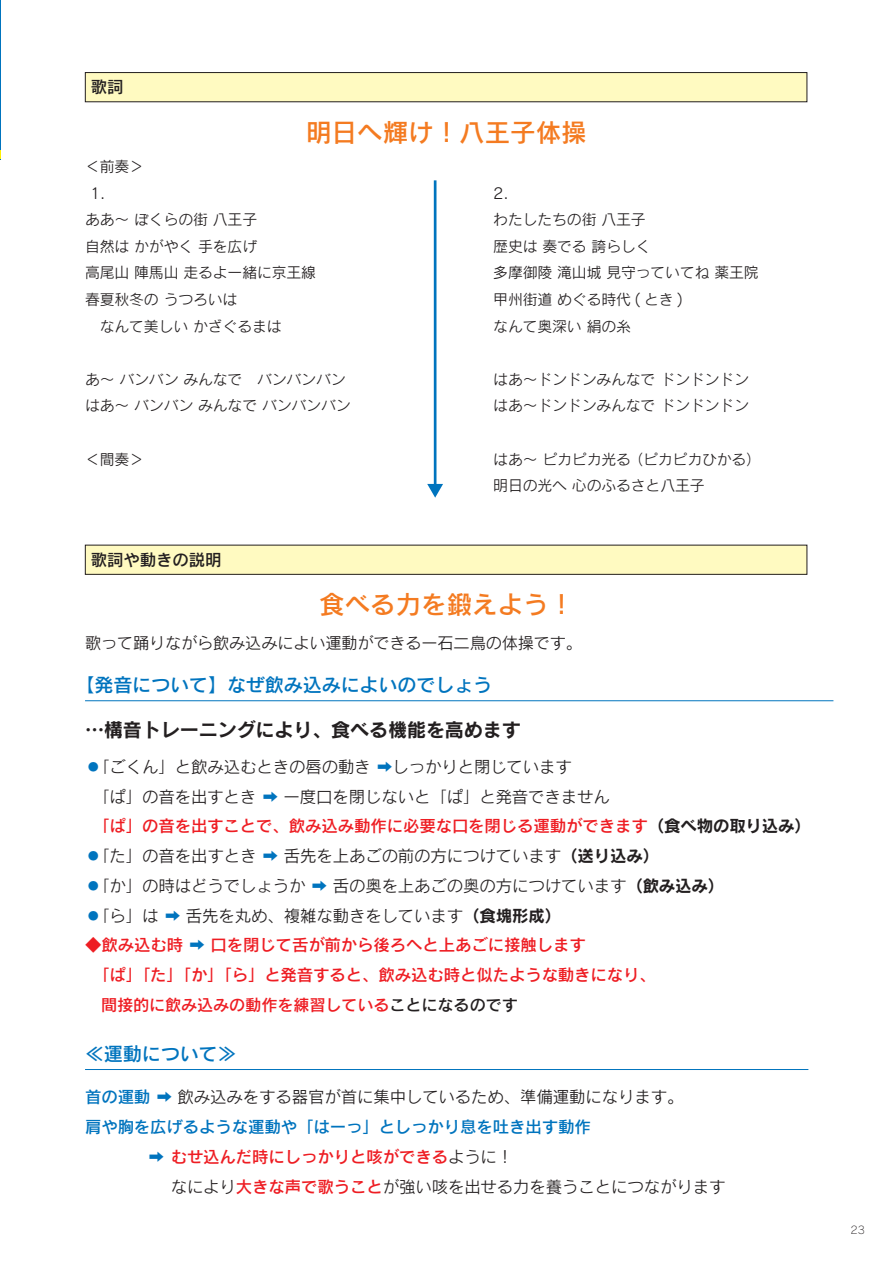
<style>
.page{position:relative;width:893px;height:1263px;background:#fff}
.page>*{position:absolute;margin:0;border:0;box-sizing:border-box;transform-origin:0 0}
.t1{font:25.5px "Rodin Pro DB";color:#f47b21}
.t2{font:19.2px "Rodin Pro DB";letter-spacing:-.01em;color:#0074be}
.t3{font:19.2px "Rodin Pro B";letter-spacing:-.01em;color:#231f20}
.t4{font:16.5px/29.7px "Rodin Pro M";letter-spacing:-.01em;color:#231f20}
.t5{font:16.5px/29.7px "Rodin Pro DB";letter-spacing:-.01em;color:#ee1d23}
.t6{font:16.5px/29.7px "Rodin Pro DB";letter-spacing:-.01em;color:#0074be}
.t7{font:16.5px "Rodin Pro DB";letter-spacing:-.01em;color:#231f20}
.t8{font:16.2px "Rodin Pro M";letter-spacing:-.01em;color:#231f20}
.t9{font:16.2px "Rodin Pro DB";letter-spacing:-.01em;color:#ee1d23}
.t10{font:14.85px/26.5px "Rodin Pro M";letter-spacing:-.01em;color:#231f20}
.t11{font:10.65px "Rodin Pro L";color:#231f20}
.s1{font-family:"Rodin Pro B";color:#0074be}
.s2{color:#0074be}
.s3{font-family:"Rodin Pro B";color:#231f20}
.s4{font-family:"Rodin Pro B"}
.s5{font-family:"Rodin Pro M";color:#0074be}
.s6{color:#231f20}
.s7{font-family:"Rodin Pro DB";color:#0074be}
.s8{font-family:"Rodin Pro M"}
.s9{color:#ee1d23}
.s10{font-family:"Rodin Pro M";color:#231f20}
.s11{font-family:"Rodin Pro DB";color:#ee1d23}
</style>
<div class="page">
<div style="left:85px;top:73px;width:722px;height:29px;background:#fffac1"></div>
<div style="left:85px;top:72px;width:722px;height:30px;border:1px solid #231f20"></div>
<div style="left:85px;top:545px;width:722px;height:29px;background:#fffac1"></div>
<hr style="left:85px;top:700px;width:748px;height:1px;background:#0074be">
<hr style="left:85px;top:1069px;width:723px;height:1px;background:#0074be">
<hr style="left:434px;top:180px;width:2px;height:312px;background:#0074be">
<svg style="left:427px;top:484px;width:16px;height:14px"></svg>
<hr style="left:0;top:0;width:1px;height:159px;background:#0074be">
<p class="t7" style="left:91px;top:76px;width:34px">歌詞</p>
<h1 class="t1" style="left:306px;top:115px;width:282px">明日へ輝け！八王子体操</h1>
<p class="t10" style="left:85px;top:153px;width:61px">＜前奏＞</p>
<p class="t10" style="left:90px;top:179px;width:17px">1.</p>
<p class="t10" style="left:85px;top:206px;width:174px">ああ～ ぼくらの街八王子</p>
<p class="t10" style="left:85px;top:232px;width:174px">自然はかがやく手を広げ</p>
<p class="t10" style="left:85px;top:259px;width:233px">高尾山陣馬山走るよ一緒に京王線</p>
<p class="t10" style="left:85px;top:286px;width:154px">春夏秋冬のうつろいは</p>
<p class="t10" style="left:85px;top:312px;width:198px">　なんて美しいかざぐるまは</p>
<p class="t10" style="left:85px;top:365px;width:267px">あ～ バンバンみんなで　バンバンバンはあ～ バンバンみんなでバンバンバン</p>
<p class="t10" style="left:85px;top:445px;width:61px">＜間奏＞</p>
<p class="t7" style="left:91px;top:549px;width:132px">歌詞や動きの説明</p>
<p class="t10" style="left:493px;top:179px;width:267px">2.<br>わたしたちの街八王子<br>歴史は奏でる誇らしく<br>多摩御陵滝山城見守っていてね薬王院甲州街道めぐる時代 ( とき )<br>なんて奥深い絹の糸</p>
<p class="t10" style="left:493px;top:365px;width:257px">はあ～ドンドンみんなでドンドンドンはあ～ドンドンみんなでドンドンドン</p>
<p class="t10" style="left:493px;top:445px;width:269px">はあ～ ピカピカ光る（ピカピカひかる）明日の光へ心のふるさと八王子</p>
<h1 class="t1" style="left:319px;top:587px;width:257px">食べる力を鍛えよう！</h1>
<p class="t8" style="left:85px;top:633px;width:498px">歌って踊りながら飲み込みによい運動ができる一石二鳥の体操です。</p>
<p class="t2" style="left:75px;top:672px;width:418px">【発音について】なぜ飲み込みによいのでしょう</p>
<p class="t3" style="left:85px;top:717px;width:437px">…構音トレーニングにより、食べる機能を高めます</p>
<p class="t4" style="left:85px;top:751px;width:526px"><span class="s1">◦</span>「ごくん」と飲み込むときの唇の動き <span class="s2">➡</span>しっかりと閉じています<br>　「ぱ」の音を出すとき <span class="s2">➡</span> 一度口を閉じないと「ぱ」と発音できません</p>
<p class="t5" style="left:93px;top:811px;width:719px">「ぱ」の音を出すことで、飲み込み動作に必要な口を閉じる運動ができます<span class="s3">（食べ物の取り込み）</span></p>
<p class="t4" style="left:85px;top:840px;width:641px"><span class="s1">◦</span>「た」の音を出すとき <span class="s2">➡</span> 舌先を上あごの前の方につけています<span class="s4">（送り込み）<br></span><span class="s1">◦</span>「か」の時はどうでしょうか <span class="s2">➡</span> 舌の奥を上あごの奥の方につけています<span class="s4">（飲み込み）</span><span class="s1">◦</span>「ら」は <span class="s2">➡</span> 舌先を丸め、複雑な動きをしています<span class="s4">（食塊形成）</span></p>
<p class="t5" style="left:93px;top:930px;width:564px;text-indent:-8px">◆飲み込む時 <span class="s5">➡</span> 口を閉じて舌が前から後ろへと上あごに接触します<br>「ぱ」「た」「か」「ら」と発音すると、飲み込む時と似たような動きになり、</p>
<p class="t9" style="left:85px;top:994px;width:434px">　間接的に飲み込みの動作を練習している<span class="s6">ことになるのです</span></p>
<p class="t2" style="left:85px;top:1041px;width:153px">≪運動について≫</p>
<p class="t4" style="left:85px;top:1082px;width:600px"><span class="s7">首の運動</span> <span class="s2">➡</span> 飲み込みをする器官が首に集中しているため、準備運動になります。</p>
<p class="t6" style="left:148px;top:1111px;width:445px;text-indent:-63px">肩や胸を広げるような運動や「はーっ」としっかり息を吐き出す動作<span class="s8">➡</span> <span class="s9">むせ込んだ時にしっかりと咳ができる</span><span class="s10">ように！</span></p>
<p class="t4" style="left:171px;top:1171px;width:556px">なにより<span class="s11">大きな声で歌うこと</span>が強い咳を出せる力を養うことにつながります</p>
<p class="t11" style="left:850px;top:1223px;width:16px">23</p>
</div>
